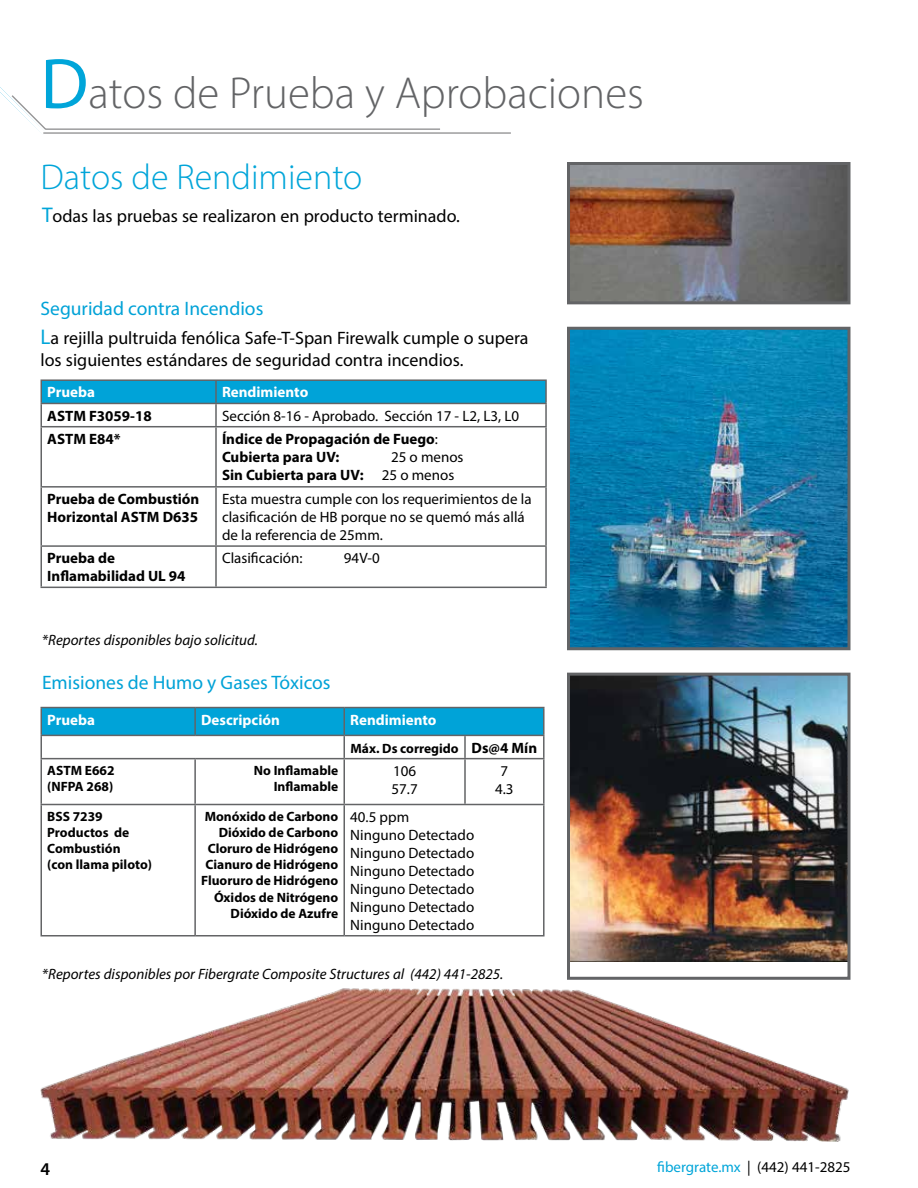
<style>
.page{position:relative;width:918px;height:1188px;background:#fff}
.page>*{position:absolute;margin:0;border:0;box-sizing:border-box;transform-origin:0 0}
.t1{font:300 45px "Myriad Pro";color:#636466}
.t2{font:300 36px "Myriad Pro";color:#00a5d9}
.t3{font:19.5px "Myriad Pro";color:#00a2d7}
.t4{font:18px/21.6px "Myriad Pro";color:#000}
.t5{font:600 18px "Myriad Pro";color:#000}
.t6{font:15px/18px "Myriad Pro";color:#000}
.t7{font:700 15px/18px "Myriad Pro";color:#000}
.t8{font:italic 15px "Myriad Pro";color:#000}
.t9{font:700 15px "Myriad Pro";color:#fff}
.t10{font:700 13.5px/16.2px "Myriad Pro";color:#000}
.s1{font-weight:400;font-size:72px;color:#00a5d9}
.s2{font-size:21.3px;color:#00a5d9}
.s3{font-weight:400}
.s4{font-size:15px}
.s5{color:#00a5d9}
</style>
<div class="page">
<hr style="left:43px;top:132px;width:468px;height:2px;background:#949495">
<hr style="left:45px;top:128px;width:395px;height:2px;background:#949495">
<svg style="left:0;top:87px;width:49px;height:47px"></svg>
<img style="left:571px;top:331px;width:275px;height:315px">
<div style="left:567px;top:327px;width:283px;height:323px;border:3px solid #636466"></div>
<img style="left:571px;top:166px;width:275px;height:134px">
<div style="left:567px;top:162px;width:283px;height:142px;border:3px solid #636466"></div>
<img style="left:571px;top:677px;width:275px;height:285px">
<div style="left:567px;top:673px;width:283px;height:307px;border:3px solid #636466"></div>
<svg style="left:42px;top:708px;width:501px;height:27px;background:#02a1d5"></svg>
<hr style="left:40px;top:707px;width:155px;height:1px;background:#636466">
<hr style="left:40px;top:708px;width:2px;height:27px;background:#636466">
<hr style="left:195px;top:707px;width:149px;height:1px;background:#636466">
<hr style="left:344px;top:707px;width:121px;height:1px;background:#636466">
<hr style="left:465px;top:707px;width:80px;height:1px;background:#636466">
<hr style="left:543px;top:708px;width:2px;height:27px;background:#636466">
<hr style="left:40px;top:736px;width:2px;height:22px;background:#636466">
<hr style="left:543px;top:736px;width:2px;height:22px;background:#636466">
<hr style="left:40px;top:759px;width:2px;height:45px;background:#636466">
<hr style="left:543px;top:759px;width:2px;height:45px;background:#636466">
<hr style="left:40px;top:805px;width:2px;height:130px;background:#636466">
<hr style="left:543px;top:805px;width:2px;height:130px;background:#636466">
<hr style="left:40px;top:935px;width:155px;height:2px;background:#636466">
<hr style="left:195px;top:935px;width:149px;height:2px;background:#636466">
<hr style="left:344px;top:935px;width:121px;height:2px;background:#636466">
<hr style="left:465px;top:935px;width:80px;height:2px;background:#636466">
<hr style="left:194px;top:708px;width:2px;height:27px;background:#636466">
<hr style="left:343px;top:708px;width:2px;height:27px;background:#636466">
<hr style="left:40px;top:735px;width:155px;height:1px;background:#636466">
<hr style="left:195px;top:735px;width:149px;height:1px;background:#636466">
<hr style="left:344px;top:735px;width:121px;height:1px;background:#636466">
<hr style="left:343px;top:736px;width:2px;height:22px;background:#636466">
<hr style="left:465px;top:735px;width:80px;height:1px;background:#636466">
<hr style="left:464px;top:736px;width:2px;height:22px;background:#636466">
<hr style="left:40px;top:758px;width:155px;height:1px;background:#636466">
<hr style="left:195px;top:758px;width:149px;height:1px;background:#636466">
<hr style="left:194px;top:759px;width:2px;height:45px;background:#636466">
<hr style="left:344px;top:758px;width:121px;height:1px;background:#636466">
<hr style="left:343px;top:759px;width:2px;height:45px;background:#636466">
<hr style="left:465px;top:758px;width:80px;height:1px;background:#636466">
<hr style="left:464px;top:759px;width:2px;height:45px;background:#636466">
<hr style="left:40px;top:804px;width:155px;height:1px;background:#636466">
<hr style="left:195px;top:804px;width:149px;height:1px;background:#636466">
<hr style="left:194px;top:805px;width:2px;height:130px;background:#636466">
<hr style="left:344px;top:804px;width:121px;height:1px;background:#636466">
<hr style="left:343px;top:805px;width:2px;height:130px;background:#636466">
<hr style="left:465px;top:804px;width:80px;height:1px;background:#636466">
<img style="left:41px;top:988px;width:808px;height:153px">
<div style="left:42px;top:381px;width:503px;height:22px;background:#00a3d8"></div>
<hr style="left:215px;top:381px;width:2px;height:22px;background:#636466">
<hr style="left:40px;top:403px;width:176px;height:1px;background:#636466">
<hr style="left:216px;top:403px;width:331px;height:1px;background:#636466">
<hr style="left:215px;top:404px;width:2px;height:22px;background:#636466">
<hr style="left:40px;top:426px;width:176px;height:1px;background:#636466">
<hr style="left:216px;top:426px;width:331px;height:1px;background:#636466">
<hr style="left:215px;top:427px;width:2px;height:59px;background:#636466">
<hr style="left:40px;top:486px;width:176px;height:2px;background:#636466">
<hr style="left:216px;top:486px;width:331px;height:2px;background:#636466">
<hr style="left:215px;top:488px;width:2px;height:57px;background:#636466">
<hr style="left:40px;top:545px;width:176px;height:2px;background:#636466">
<hr style="left:216px;top:545px;width:331px;height:2px;background:#636466">
<hr style="left:215px;top:547px;width:2px;height:40px;background:#636466">
<hr style="left:40px;top:587px;width:176px;height:1px;background:#636466">
<hr style="left:216px;top:587px;width:331px;height:1px;background:#636466">
<hr style="left:40px;top:379px;width:176px;height:2px;background:#636466">
<hr style="left:40px;top:381px;width:2px;height:22px;background:#636466">
<hr style="left:216px;top:379px;width:331px;height:2px;background:#636466">
<hr style="left:545px;top:381px;width:2px;height:22px;background:#636466">
<hr style="left:40px;top:404px;width:2px;height:22px;background:#636466">
<hr style="left:545px;top:404px;width:2px;height:22px;background:#636466">
<hr style="left:40px;top:427px;width:2px;height:59px;background:#636466">
<hr style="left:545px;top:427px;width:2px;height:59px;background:#636466">
<hr style="left:40px;top:488px;width:2px;height:57px;background:#636466">
<hr style="left:545px;top:488px;width:2px;height:57px;background:#636466">
<hr style="left:40px;top:547px;width:2px;height:40px;background:#636466">
<hr style="left:545px;top:547px;width:2px;height:40px;background:#636466">
<h1 class="t1" style="left:40px;top:66px;width:605px"><span class="s1">D</span>atos de Prueba y Aprobaciones</h1>
<h2 class="t2" style="left:40px;top:155px;width:323px">Datos de Rendimiento</h2>
<p class="t4" style="left:42px;top:205px;width:419px"><span class="s2">T</span>odas las pruebas se realizaron en producto terminado.</p>
<h3 class="t3" style="left:40px;top:296px;width:224px">Seguridad contra Incendios</h3>
<p class="t4" style="left:40px;top:327px;width:490px"><span class="s2">L</span>a rejilla pultruida fenólica Safe-T-Span Firewalk cumple o supera los siguientes estándares de seguridad contra incendios.</p>
<p class="t9" style="left:47px;top:383px;width:49px">Prueba</p>
<p class="t9" style="left:222px;top:383px;width:88px">Rendimiento</p>
<p class="t7" style="left:47px;top:406px;width:106px">ASTM F3059-18</p>
<p class="t6" style="left:222px;top:406px;width:299px">Sección 8-16 - Aprobado. Sección 17 - L2, L3, L0</p>
<p class="t7" style="left:47px;top:429px;width:75px">ASTM E84*</p>
<p class="t7" style="left:222px;top:429px;width:217px">Índice de Propagación de Fuego<span class="s3">:<br></span>Cubierta para UV:</p>
<p class="t7" style="left:222px;top:447px;width:243px;text-indent:169px"><span class="s3">25 o menos<br></span>Sin Cubierta para UV: <span class="s3">25 o menos</span></p>
<p class="t7" style="left:47px;top:490px;width:154px">Prueba de Combustión<br>Horizontal ASTM D635</p>
<p class="t6" style="left:222px;top:490px;width:311px">Esta muestra cumple con los requerimientos de la clasificación de HB porque no se quemó más allá de la referencia de 25mm.</p>
<p class="t7" style="left:47px;top:549px;width:140px">Prueba de<br>Inflamabilidad UL 94</p>
<p class="t6" style="left:222px;top:549px;width:82px">Clasificación:</p>
<p class="t6" style="left:344px;top:549px;width:37px">94V-0</p>
<p class="t8" style="left:42px;top:631px;width:217px">*Reportes disponibles bajo solicitud.</p>
<h3 class="t3" style="left:42px;top:670px;width:290px">Emisiones de Humo y Gases Tóxicos</h3>
<p class="t9" style="left:47px;top:710px;width:49px">Prueba</p>
<p class="t9" style="left:201px;top:710px;width:80px">Descripción</p>
<p class="t9" style="left:350px;top:710px;width:88px">Rendimiento</p>
<p class="t10" style="left:350px;top:740px;width:188px">Máx. Ds corregido <span class="s4">Ds@4 Mín</span></p>
<p class="t10" style="left:47px;top:762px;width:69px">ASTM E662 (NFPA 268)</p>
<p class="t10" style="left:254px;top:762px;width:86px;text-align:right">No Inflamable<br>Inflamable</p>
<p class="t6" style="left:392px;top:762px;width:28px">106<br>57.7</p>
<p class="t6" style="left:495px;top:762px;width:20px;text-align:center">7<br>4.3</p>
<p class="t10" style="left:47px;top:808px;width:106px">BSS 7239<br>Productos de<br>Combustión<br>(con llama piloto)</p>
<p class="t10" style="left:201px;top:808px;width:139px;text-align:right">Monóxido de Carbono<br>Dióxido de Carbono<br>Cloruro de Hidrógeno<br>Cianuro de Hidrógeno<br>Fluoruro de Hidrógeno<br>Óxidos de Nitrógeno<br>Dióxido de Azufre</p>
<p class="t6" style="left:350px;top:807px;width:126px">40.5 ppm<br>Ninguno Detectado<br>Ninguno Detectado<br>Ninguno Detectado<br>Ninguno Detectado<br>Ninguno Detectado<br>Ninguno Detectado</p>
<p class="t8" style="left:42px;top:965px;width:463px">*Reportes disponibles por Fibergrate Composite Structures al (442) 441-2825.</p>
<p class="t5" style="left:40px;top:1157px;width:11px">4</p>
<p class="t6" style="left:657px;top:1158px;width:195px"><span class="s5">fibergrate.mx</span> | (442) 441-2825</p>
</div>
